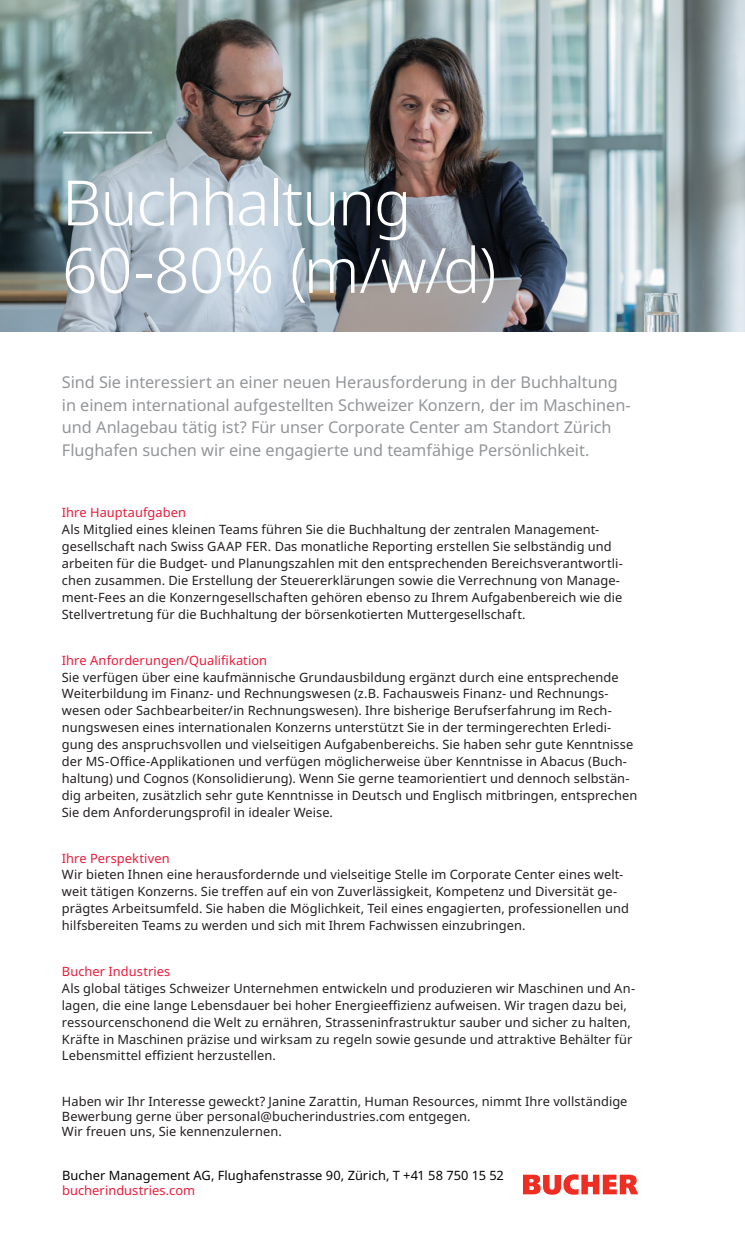
<style>
.page{position:relative;width:745px;height:1258px;background:#fff}
.page>*{position:absolute;margin:0;border:0;box-sizing:border-box;transform-origin:0 0}
.Inserat_Title_50_54p{font:300 62.5px/67.5px "Noto Sans";letter-spacing:-.02em;color:#fff}
.Inserat_Lead_14_5_18{font:16.25px/22.5px "Noto Sans";letter-spacing:-.005em;color:#939598}
.Inserat_Text_10_25_1{font:12.75px/16.9px "Noto Sans";letter-spacing:.005em;color:#231f20}
.Inserat_Subtitle_10{font:12.75px/15px "Noto Sans";letter-spacing:.005em;color:#231f20}
.Inserat_Subtitle_10-2{font:12.75px "Noto Sans";letter-spacing:.005em;color:#ed1a3a}
.Inserat_Text_10_25_1-2{font:12.75px "Noto Sans";letter-spacing:.005em;color:#040503}
.Inserat_Text_10_25_1-3{font:12.75px "Noto Sans";letter-spacing:.005em;color:#ed1a3a}
</style>
<div class="page">
<img style="left:0;top:0;width:744px;height:331px">
<hr style="left:63px;top:132px;width:89px;height:2px;background:#fff">
<svg style="left:523px;top:1174px;width:114px;height:21px"></svg>
<p class="Inserat_Title_50_54p" style="left:62px;top:170px;width:436px">Buchhaltung<br>60-80% (m/w/d)</p>
<p class="Inserat_Lead_14_5_18" style="left:62px;top:372px;width:570px">Sind Sie interessiert an einer neuen Herausforderung in der Buchhaltung in einem international aufgestellten Schweizer Konzern, der im Maschinen&shy;und Anlagebau tätig ist? Für unser Corporate Center am Standort Zürich Flughafen suchen wir eine engagierte und teamfähige Persönlichkeit.</p>
<p class="Inserat_Subtitle_10-2" style="left:62px;top:504px;width:125px">Ihre Hauptaufgaben</p>
<p class="Inserat_Text_10_25_1" style="left:62px;top:521px;width:562px">Als Mitglied eines kleinen Teams führen Sie die Buchhaltung der zentralen Management&shy;gesellschaft nach Swiss GAAP FER. Das monatliche Reporting erstellen Sie selbständig und arbeiten für die Budget- und Planungszahlen mit den entsprechenden Bereichsverantwortli&shy;chen zusammen. Die Erstellung der Steuererklärungen sowie die Verrechnung von Manage&shy;ment-Fees an die Konzerngesellschaften gehören ebenso zu Ihrem Aufgabenbereich wie die Stellvertretung für die Buchhaltung der börsenkotierten Muttergesellschaft.</p>
<p class="Inserat_Subtitle_10-2" style="left:62px;top:651px;width:206px">Ihre Anforderungen/Qualifikation</p>
<p class="Inserat_Text_10_25_1" style="left:62px;top:669px;width:576px">Sie verfügen über eine kaufmännische Grundausbildung ergänzt durch eine entsprechende Weiterbildung im Finanz- und Rechnungswesen (z.B. Fachausweis Finanz- und Rechnungs&shy;wesen oder Sachbearbeiter/in Rechnungswesen). Ihre bisherige Berufserfahrung im Rech&shy;nungswesen eines internationalen Konzerns unterstützt Sie in der termingerechten Erledi&shy;gung des anspruchsvollen und vielseitigen Aufgabenbereichs. Sie haben sehr gute Kenntnisse der MS-Office-Applikationen und verfügen möglicherweise über Kenntnisse in Abacus (Buch&shy;haltung) und Cognos (Konsolidierung). Wenn Sie gerne teamorientiert und dennoch selbstän&shy;dig arbeiten, zusätzlich sehr gute Kenntnisse in Deutsch und Englisch mitbringen, entsprechen Sie dem Anforderungsprofil in idealer Weise.</p>
<p class="Inserat_Subtitle_10-2" style="left:62px;top:849px;width:109px">Ihre Perspektiven</p>
<p class="Inserat_Text_10_25_1" style="left:62px;top:867px;width:568px">Wir bieten Ihnen eine herausfordernde und vielseitige Stelle im Corporate Center eines welt&shy;weit tätigen Konzerns. Sie treffen auf ein von Zuverlässigkeit, Kompetenz und Diversität ge&shy;prägtes Arbeitsumfeld. Sie haben die Möglichkeit, Teil eines engagierten, professionellen und hilfsbereiten Teams zu werden und sich mit Ihrem Fachwissen einzubringen.</p>
<p class="Inserat_Subtitle_10-2" style="left:62px;top:962px;width:110px">Bucher Industries</p>
<p class="Inserat_Text_10_25_1" style="left:62px;top:980px;width:574px">Als global tätiges Schweizer Unternehmen entwickeln und produzieren wir Maschinen und An&shy;lagen, die eine lange Lebensdauer bei hoher Energieeffizienz aufweisen. Wir tragen dazu bei, ressourcenschonend die Welt zu ernähren, Strasseninfrastruktur sauber und sicher zu halten, Kräfte in Maschinen präzise und wirksam zu regeln sowie gesunde und attraktive Behälter für Lebensmittel effizient herzustellen.</p>
<p class="Inserat_Subtitle_10" style="left:62px;top:1095px;width:566px">Haben wir Ihr Interesse geweckt? Janine Zarattin, Human Resources, nimmt Ihre vollständige<br>Bewerbung gerne über personal@bucherindustries.com entgegen.</p>
<p class="Inserat_Text_10_25_1" style="left:62px;top:1124px;width:221px">Wir freuen uns, Sie kennenzulernen.</p>
<p class="Inserat_Text_10_25_1-2" style="left:62px;top:1166px;width:443px">Bucher Management AG, Flughafenstrasse 90, Zürich, T +41 58 750 15 52</p>
<p class="Inserat_Text_10_25_1-3" style="left:62px;top:1181px;width:134px">bucherindustries.com</p>
</div>
